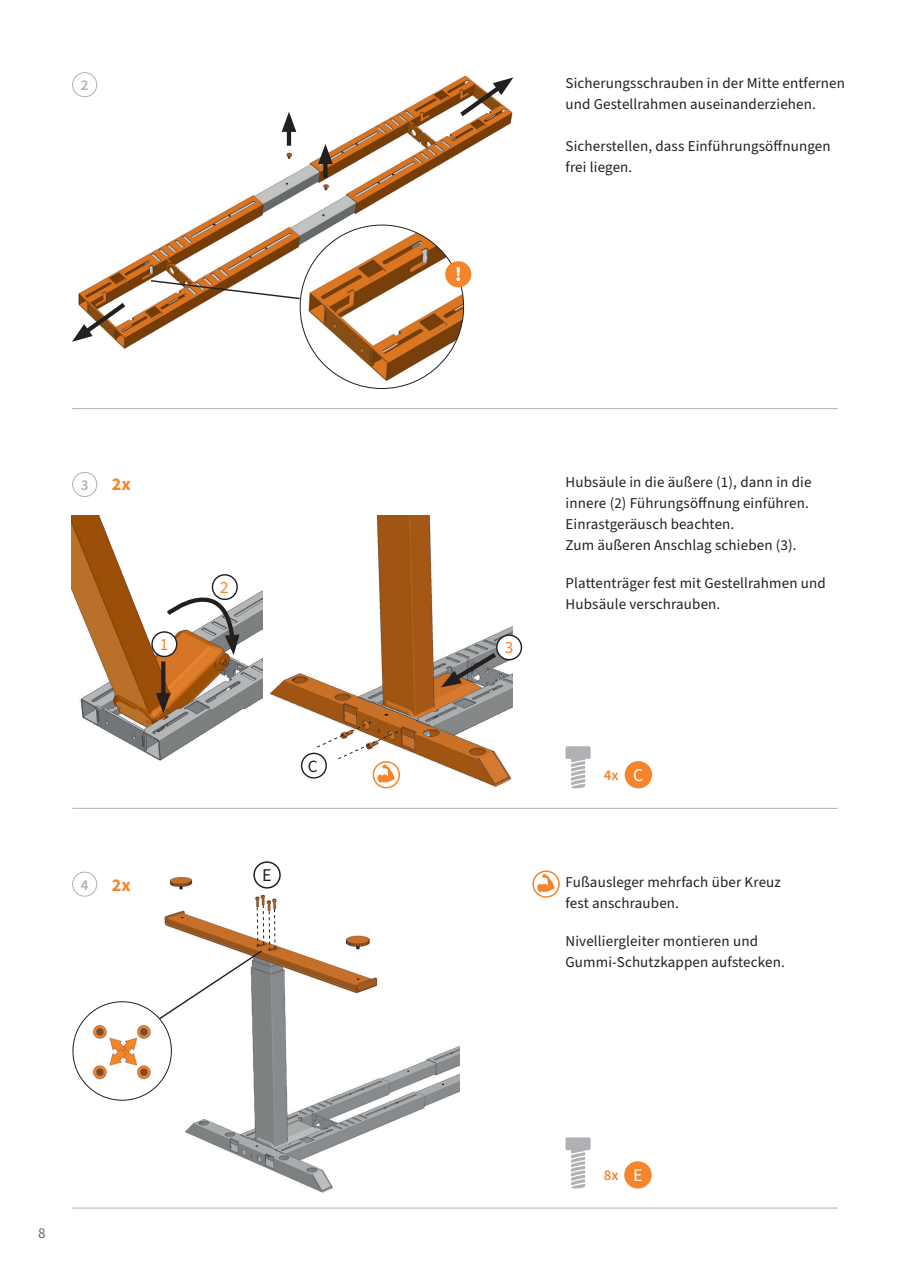
<style>
.page{position:relative;width:910px;height:1280px;background:#fff}
.page>*{position:absolute;margin:0;border:0;box-sizing:border-box;transform-origin:0 0}
.t1{font:700 18px "Source Sans Pro";color:#f5842a}
.t2{font:18px "Source Sans Pro";color:#fff}
.t3{font:18px "Source Sans Pro";color:#231f20}
.t4{font:17.1px "Source Sans Pro";color:#f5842a}
.t5{font:17.1px "Source Sans Pro";color:#231f20}
.t6{font:15px/21px "Source Sans Pro";letter-spacing:.01em;color:#231f20}
.t7{font:600 15px "Source Sans Pro";color:#f5842a}
.t8{font:600 15px "Source Sans Pro";color:#b0b1b5}
.t9{font:15px "Source Sans Pro";color:#6b6b6e}
</style>
<div class="page">
<img style="left:71px;top:516px;width:191px;height:245px">
<img style="left:268px;top:516px;width:245px;height:292px">
<svg style="left:164px;top:568px;width:75px;height:87px"></svg>
<div style="left:152px;top:632px;width:25px;height:24px;background:#fff;border-radius:50%"></div>
<div style="left:151px;top:631px;width:26px;height:26px;border:1px solid #231f20;border-radius:50%"></div>
<div style="left:212px;top:575px;width:25px;height:24px;background:#fff;border-radius:50%"></div>
<div style="left:212px;top:574px;width:26px;height:26px;border:1px solid #231f20;border-radius:50%"></div>
<div style="left:497px;top:635px;width:24px;height:25px;background:#fff;border-radius:50%"></div>
<div style="left:496px;top:634px;width:26px;height:26px;border:1px solid #231f20;border-radius:50%"></div>
<svg style="left:161px;top:661px;width:4px;height:32px"></svg>
<svg style="left:156px;top:693px;width:15px;height:20px"></svg>
<svg style="left:441px;top:649px;width:60px;height:38px;background:#87807b"></svg>
<div style="left:302px;top:753px;width:24px;height:25px;background:#fff;border-radius:50%"></div>
<div style="left:301px;top:753px;width:26px;height:26px;border:1px solid #231f20;border-radius:50%"></div>
<div style="left:72px;top:872px;width:25px;height:24px;border:1px solid #b0b1b5;border-radius:50%"></div>
<hr style="left:72px;top:408px;width:766px;height:1px;background:#b0b1b5">
<hr style="left:72px;top:808px;width:766px;height:1px;background:#b0b1b5">
<img style="left:72px;top:72px;width:442px;height:317px">
<svg style="left:455px;top:77px;width:58px;height:44px"></svg>
<svg style="left:72px;top:299px;width:58px;height:43px"></svg>
<hr style="left:287px;top:124px;width:4px;height:22px;background:#231f20">
<svg style="left:282px;top:112px;width:14px;height:20px"></svg>
<div style="left:323px;top:156px;width:5px;height:22px;background:#231f20"></div>
<svg style="left:318px;top:144px;width:15px;height:20px"></svg>
<img style="left:300px;top:225px;width:164px;height:163px;border-radius:82px">
<svg style="left:149px;top:279px;width:152px;height:21px"></svg>
<div style="left:445px;top:261px;width:26px;height:26px;background:#f5842a;border-radius:50%"></div>
<svg style="left:456px;top:267px;width:4px;height:14px"></svg>
<img style="left:138px;top:868px;width:321px;height:325px">
<div style="left:254px;top:862px;width:26px;height:26px;background:#fff;border-radius:50%"></div>
<div style="left:253px;top:861px;width:28px;height:28px;border:2px solid #231f20;border-radius:50%"></div>
<div style="left:73px;top:73px;width:24px;height:24px;background:#fff;border-radius:50%"></div>
<div style="left:72px;top:72px;width:25px;height:25px;border:1px solid #b0b1b5;border-radius:50%"></div>
<div style="left:72px;top:472px;width:25px;height:25px;border:1px solid #b0b1b5;border-radius:50%"></div>
<hr style="left:72px;top:1208px;width:766px;height:1px;background:#b0b1b5">
<svg style="left:566px;top:746px;width:25px;height:43px"></svg>
<svg style="left:566px;top:1137px;width:25px;height:52px"></svg>
<svg style="left:533px;top:871px;width:26px;height:26px"></svg>
<div style="left:532px;top:870px;width:28px;height:28px;border:2px solid #f5842a;border-radius:50%"></div>
<svg style="left:537px;top:874px;width:18px;height:18px"></svg>
<svg style="left:373px;top:762px;width:26px;height:26px"></svg>
<div style="left:373px;top:761px;width:27px;height:27px;border:2px solid #f5842a;border-radius:50%"></div>
<svg style="left:316px;top:721px;width:83px;height:62px"></svg>
<div style="left:625px;top:762px;width:26px;height:26px;background:#f5842a;border-radius:50%"></div>
<div style="left:625px;top:761px;width:27px;height:27px;border:2px solid #f5842a;border-radius:50%"></div>
<div style="left:625px;top:1162px;width:26px;height:26px;background:#f5842a;border-radius:50%"></div>
<div style="left:624px;top:1161px;width:28px;height:27px;border:2px solid #f5842a;border-radius:50%"></div>
<svg style="left:134px;top:904px;width:142px;height:132px"></svg>
<img style="left:73px;top:1002px;width:98px;height:98px;border-radius:49px">
<p class="t8" style="left:81px;top:75px;width:9px">2</p>
<p class="t6" style="left:566px;top:73px;width:281px">Sicherungsschrauben in der Mitte entfernen und Gestellrahmen auseinanderziehen.</p>
<p class="t6" style="left:566px;top:136px;width:267px">Sicherstellen, dass Einführungsöffnungen frei liegen.</p>
<p class="t8" style="left:81px;top:475px;width:9px">3</p>
<p class="t1" style="left:112px;top:471px;width:20px">2x</p>
<p class="t4" style="left:220px;top:576px;width:10px">2</p>
<p class="t6" style="left:566px;top:472px;width:247px">Hubsäule in die äußere (1), dann in die innere (2) Führungsöffnung einführen.<br>Einrastgeräusch beachten.<br>Zum äußeren Anschlag schieben (3).</p>
<p class="t6" style="left:566px;top:573px;width:262px">Plattenträger fest mit Gestellrahmen und<br>Hubsäule verschrauben.</p>
<p class="t4" style="left:160px;top:632px;width:10px">1</p>
<p class="t4" style="left:505px;top:636px;width:10px">3</p>
<p class="t5" style="left:308px;top:755px;width:11px">C</p>
<p class="t7" style="left:604px;top:765px;width:16px">4x</p>
<p class="t2" style="left:633px;top:763px;width:12px">C</p>
<p class="t8" style="left:81px;top:875px;width:9px">4</p>
<p class="t1" style="left:112px;top:873px;width:20px">2x</p>
<p class="t3" style="left:262px;top:863px;width:11px">E</p>
<p class="t6" style="left:566px;top:872px;width:217px">Fußausleger mehrfach über Kreuz fest anschrauben.</p>
<p class="t6" style="left:566px;top:931px;width:221px">Nivelliergleiter montieren und<br>Gummi-Schutzkappen aufstecken.</p>
<p class="t9" style="left:38px;top:1223px;width:9px">8</p>
<p class="t7" style="left:604px;top:1165px;width:16px">8x</p>
<p class="t2" style="left:633px;top:1163px;width:11px">E</p>
</div>
